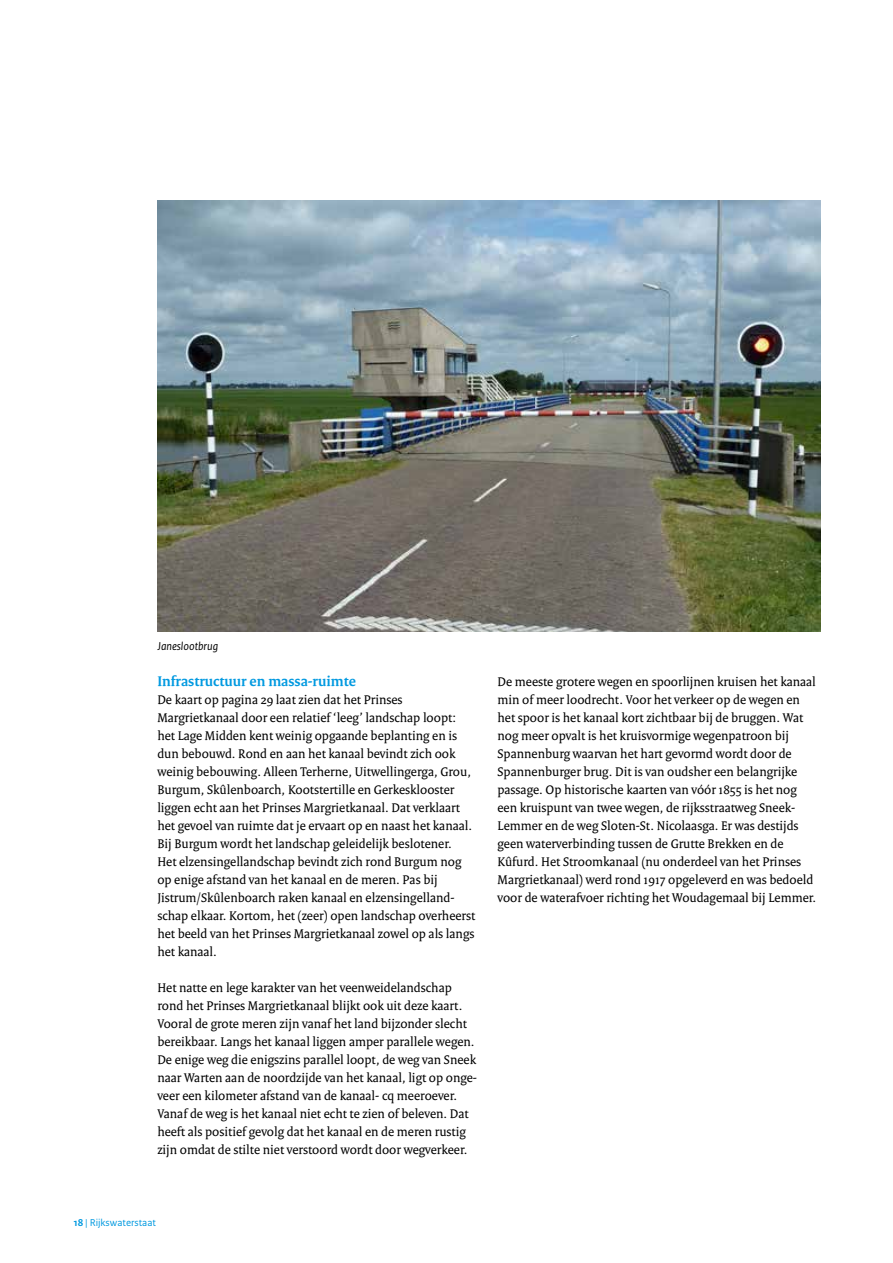
<style>
.page{position:relative;width:893px;height:1263px;background:#fff}
.page>*{position:absolute;margin:0;border:0;box-sizing:border-box;transform-origin:0 0}
.t1{font:700 15px "Rijksoverheid Serif";color:#0099e0}
.t2{font:13.5px/18px "Rijksoverheid Serif";color:#000}
.t3{font:italic 12px "Rijksoverheid Sans Text";color:#000}
.t4{font:10.5px "Rijksoverheid Sans Text";color:#0099e0}
.s1{font-weight:700}
</style>
<div class="page">
<img style="left:157px;top:200px;width:664px;height:432px">
<p class="t3" style="left:157px;top:639px;width:62px">Janeslootbrug</p>
<p class="t1" style="left:157px;top:672px;width:200px">Infrastructuur en massa-ruimte</p>
<p class="t2" style="left:157px;top:690px;width:319px">De kaart op pagina 29 laat zien dat het Prinses Margrietkanaal door een relatief ‘leeg’ landschap loopt: het Lage Midden kent weinig opgaande beplanting en is dun bebouwd. Rond en aan het kanaal bevindt zich ook weinig bebouwing. Alleen Terherne, Uitwellingerga, Grou, Burgum, Skûlenboarch, Kootstertille en Gerkesklooster liggen echt aan het Prinses Margrietkanaal. Dat verklaart het gevoel van ruimte dat je ervaart op en naast het kanaal.<br>Bij Burgum wordt het landschap geleidelijk beslotener.<br>Het elzensingellandschap bevindt zich rond Burgum nog op enige afstand van het kanaal en de meren. Pas bij Jistrum/Skûlenboarch raken kanaal en elzensingelland&shy;schap elkaar. Kortom, het (zeer) open landschap overheerst het beeld van het Prinses Margrietkanaal zowel op als langs het kanaal.</p>
<p class="t2" style="left:157px;top:978px;width:321px">Het natte en lege karakter van het veenweidelandschap rond het Prinses Margrietkanaal blijkt ook uit deze kaart.<br>Vooral de grote meren zijn vanaf het land bijzonder slecht bereikbaar. Langs het kanaal liggen amper parallele wegen.<br>De enige weg die enigszins parallel loopt, de weg van Sneek naar Warten aan de noordzijde van het kanaal, ligt op onge&shy;veer een kilometer afstand van de kanaal- cq meeroever.<br>Vanaf de weg is het kanaal niet echt te zien of beleven. Dat heeft als positief gevolg dat het kanaal en de meren rustig zijn omdat de stilte niet verstoord wordt door wegverkeer.</p>
<p class="t2" style="left:497px;top:672px;width:320px">De meeste grotere wegen en spoorlijnen kruisen het kanaal min of meer loodrecht. Voor het verkeer op de wegen en het spoor is het kanaal kort zichtbaar bij de bruggen. Wat nog meer opvalt is het kruisvormige wegenpatroon bij Spannenburg waarvan het hart gevormd wordt door de Spannenburger brug. Dit is van oudsher een belangrijke passage. Op historische kaarten van vóór 1855 is het nog een kruispunt van twee wegen, de rijksstraatweg Sneek-Lemmer en de weg Sloten-St. Nicolaasga. Er was destijds geen waterverbinding tussen de Grutte Brekken en de Kûfurd. Het Stroomkanaal (nu onderdeel van het Prinses Margrietkanaal) werd rond 1917 opgeleverd en was bedoeld voor de waterafvoer richting het Woudagemaal bij Lemmer.</p>
<p class="t4" style="left:74px;top:1216px;width:84px"><span class="s1">18</span> | Rijkswaterstaat</p>
</div>
